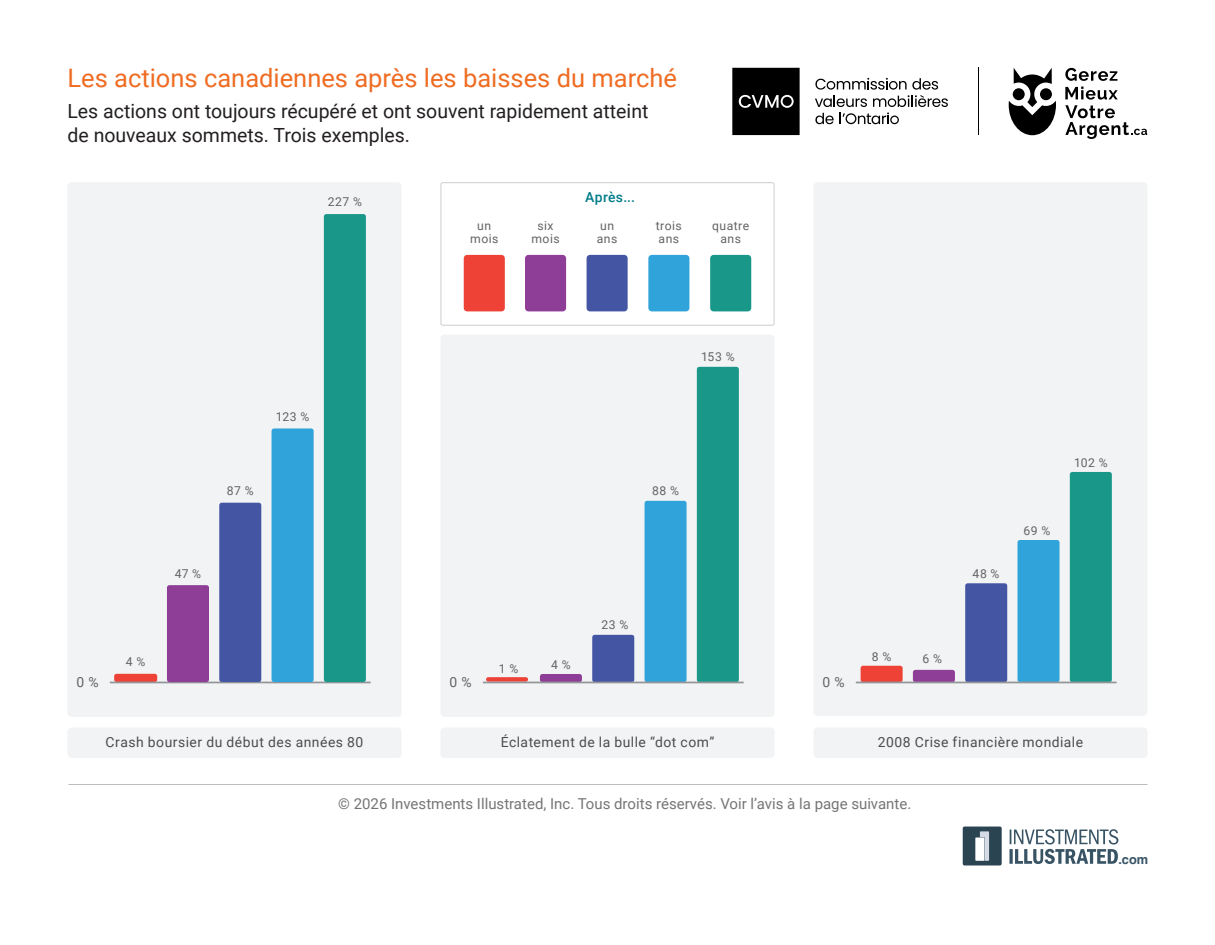
<style>
.page{position:relative;width:1215px;height:945px;background:#fff}
.page>*{position:absolute;margin:0;border:0;box-sizing:border-box;transform-origin:0 0}
.t1{font:25.5px "Roboto";color:#ef6c22}
.t2{font:19.5px/23.4px "Roboto";color:#231f20}
.t3{font:15px "Roboto";color:#767575}
.t4{font:13.95px "Roboto";letter-spacing:.035em;color:#4b4c4d}
.t5{font:500 13.95px "Roboto";letter-spacing:.02em;color:#007c89}
.t6{font:13.95px "Roboto";color:#636366}
.t7{font:700 12.9px "Helvetica";color:#375466}
.t8{font:12.15px/13px "Roboto";letter-spacing:.035em;color:#636366;text-align:center}
</style>
<div class="page">
<hr style="left:69px;top:784px;width:1078px;height:1px;background:#bdbcbc">
<div style="left:813px;top:182px;width:334px;height:534px;background:#f2f3f4;border-radius:4px"></div>
<div style="left:68px;top:182px;width:334px;height:535px;background:#f2f3f4;border-radius:4px"></div>
<div style="left:440px;top:335px;width:335px;height:382px;background:#f2f3f4;border-radius:4px"></div>
<div style="left:114px;top:674px;width:43px;height:8px;background:#ee4237;border-radius:3px"></div>
<div style="left:486px;top:677px;width:42px;height:5px;background:#ee4237;border-radius:2px"></div>
<div style="left:540px;top:674px;width:42px;height:8px;background:#8f3e97;border-radius:3px"></div>
<div style="left:592px;top:635px;width:42px;height:47px;background:#4455a4;border-radius:3px"></div>
<div style="left:645px;top:501px;width:42px;height:181px;background:#30a3db;border-radius:3px"></div>
<div style="left:697px;top:367px;width:42px;height:315px;background:#19988a;border-radius:3px"></div>
<div style="left:861px;top:666px;width:42px;height:16px;background:#ee4237;border-radius:3px"></div>
<div style="left:913px;top:670px;width:42px;height:12px;background:#8f3e97;border-radius:3px"></div>
<div style="left:965px;top:583px;width:42px;height:99px;background:#4455a4;border-radius:3px"></div>
<div style="left:1018px;top:540px;width:42px;height:142px;background:#30a3db;border-radius:3px"></div>
<div style="left:1070px;top:472px;width:42px;height:210px;background:#19988a;border-radius:3px"></div>
<hr style="left:110px;top:682px;width:261px;height:1px;background:#939598">
<hr style="left:483px;top:682px;width:261px;height:1px;background:#939598">
<hr style="left:856px;top:682px;width:261px;height:1px;background:#939598">
<div style="left:167px;top:585px;width:42px;height:97px;background:#8f3e97;border-radius:3px"></div>
<div style="left:219px;top:503px;width:42px;height:179px;background:#4455a4;border-radius:3px"></div>
<div style="left:272px;top:428px;width:42px;height:254px;background:#30a3db;border-radius:3px"></div>
<div style="left:324px;top:214px;width:42px;height:468px;background:#19988a;border-radius:3px"></div>
<div style="left:68px;top:728px;width:334px;height:30px;background:#f2f3f4;border-radius:4px"></div>
<div style="left:440px;top:728px;width:335px;height:30px;background:#f2f3f4;border-radius:4px"></div>
<div style="left:813px;top:728px;width:335px;height:30px;background:#f2f3f4;border-radius:4px"></div>
<div style="left:441px;top:182px;width:333px;height:144px;border:1px solid #cdced0;border-radius:2px"></div>
<div style="left:464px;top:255px;width:41px;height:56px;background:#ee4237;border-radius:3px"></div>
<div style="left:525px;top:255px;width:41px;height:56px;background:#8f3e97;border-radius:3px"></div>
<div style="left:587px;top:255px;width:41px;height:56px;background:#4455a4;border-radius:3px"></div>
<div style="left:648px;top:255px;width:41px;height:56px;background:#30a3db;border-radius:3px"></div>
<div style="left:710px;top:255px;width:41px;height:56px;background:#19988a;border-radius:3px"></div>
<svg style="left:1010px;top:829px;width:108px;height:35px"></svg>
<div style="left:963px;top:827px;width:39px;height:38px;background:#2a4452;border-radius:2px"></div>
<svg style="left:980px;top:831px;width:9px;height:30px"></svg>
<div style="left:975px;top:837px;width:10px;height:24px;background:#fff"></div>
<svg style="left:815px;top:78px;width:133px;height:46px"></svg>
<svg style="left:732px;top:68px;width:68px;height:67px;background:#111"></svg>
<hr style="left:978px;top:68px;width:1px;height:67px;background:#000">
<svg style="left:1009px;top:68px;width:47px;height:67px"></svg>
<svg style="left:1065px;top:87px;width:82px;height:52px"></svg>
<svg style="left:1065px;top:68px;width:52px;height:13px"></svg>
<h1 class="t1" style="left:68px;top:60px;width:611px">Les actions canadiennes après les baisses du marché</h1>
<p class="t2" style="left:68px;top:99px;width:583px">Les actions ont toujours récupéré et ont souvent rapidement atteint de nouveaux sommets. Trois exemples.</p>
<p class="t8" style="left:328px;top:194px;width:36px">227 %</p>
<p class="t5" style="left:585px;top:187px;width:51px">Après...</p>
<p class="t8" style="left:470px;top:219px;width:30px">un mois</p>
<p class="t8" style="left:531px;top:219px;width:30px">six mois</p>
<p class="t8" style="left:597px;top:219px;width:22px;text-align:left">un ans</p>
<p class="t8" style="left:656px;top:219px;width:28px;text-align:left">trois ans</p>
<p class="t8" style="left:712px;top:219px;width:39px">quatre ans</p>
<p class="t8" style="left:701px;top:349px;width:35px">153 %</p>
<p class="t8" style="left:276px;top:410px;width:35px">123 %</p>
<p class="t8" style="left:227px;top:483px;width:28px">87 %</p>
<p class="t8" style="left:652px;top:483px;width:28px">88 %</p>
<p class="t8" style="left:175px;top:567px;width:28px">47 %</p>
<p class="t8" style="left:126px;top:655px;width:21px">4 %</p>
<p class="t8" style="left:499px;top:661px;width:21px">1 %</p>
<p class="t8" style="left:551px;top:658px;width:21px">4 %</p>
<p class="t8" style="left:601px;top:618px;width:28px">23 %</p>
<p class="t6" style="left:76px;top:673px;width:24px">0 %</p>
<p class="t6" style="left:449px;top:673px;width:24px">0 %</p>
<p class="t6" style="left:822px;top:673px;width:24px">0 %</p>
<p class="t8" style="left:872px;top:649px;width:21px">8 %</p>
<p class="t8" style="left:923px;top:651px;width:21px">6 %</p>
<p class="t8" style="left:972px;top:566px;width:28px">48 %</p>
<p class="t8" style="left:1024px;top:524px;width:28px">69 %</p>
<p class="t8" style="left:1074px;top:456px;width:35px">102 %</p>
<p class="t4" style="left:106px;top:733px;width:259px">Crash boursier du début des années 80</p>
<p class="t4" style="left:501px;top:733px;width:215px">Éclatement de la bulle “dot com”</p>
<p class="t4" style="left:878px;top:733px;width:207px">2008 Crise financière mondiale</p>
<p class="t3" style="left:338px;top:793px;width:575px">© 2026 Investments Illustrated, Inc. Tous droits réservés. Voir l’avis à la page suivante.</p>
<p class="t7" style="left:1118px;top:851px;width:31px">.com</p>
</div>
